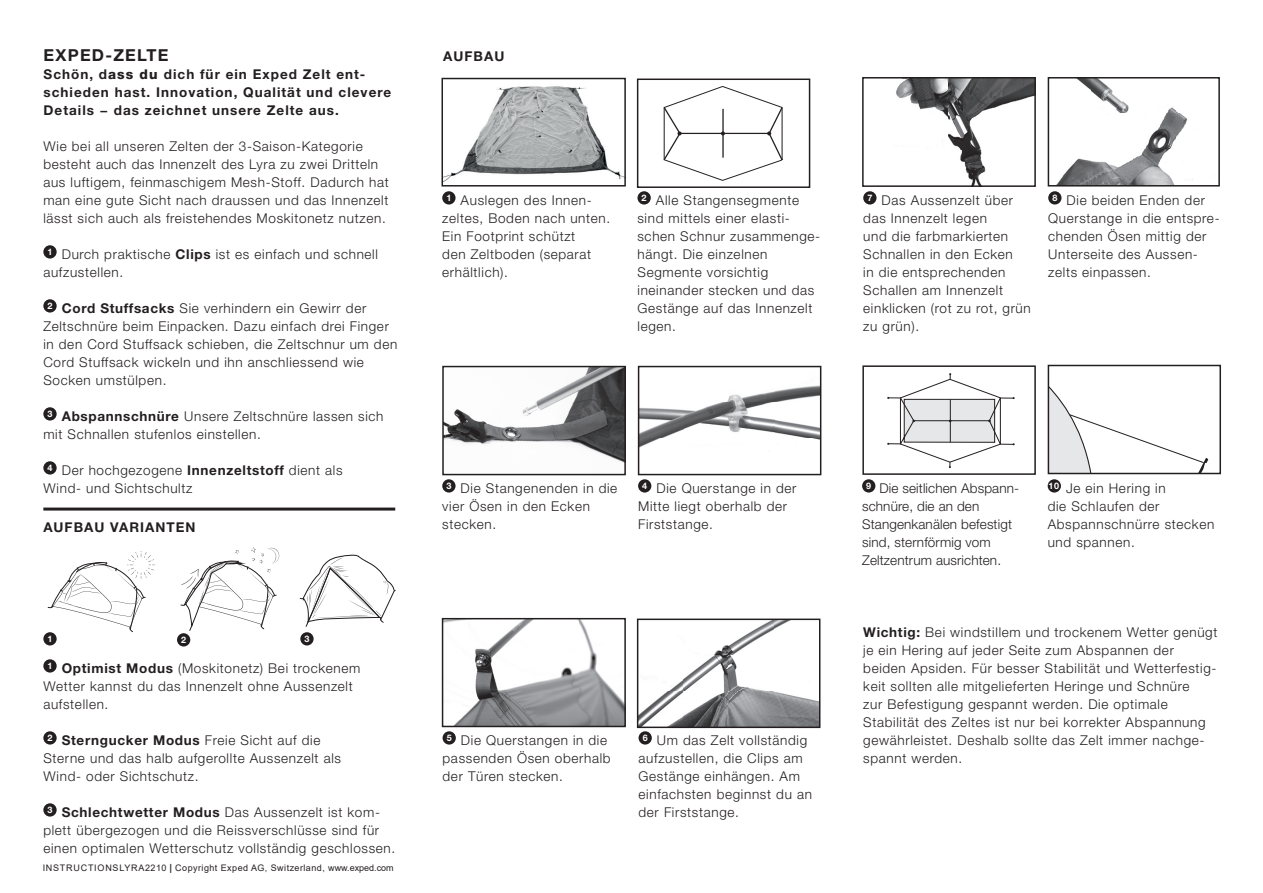
<style>
.page{position:relative;width:1263px;height:893px;background:#fff}
.page>*{position:absolute;margin:0;border:0;box-sizing:border-box;transform-origin:0 0}
.t1{font:700 16.5px "Helvetica Neue LT";letter-spacing:.075em;color:#231f20}
.t2{font:300 13.5px/18px "Helvetica Neue LT";letter-spacing:.05em;color:#231f20}
.t3{font:700 13.5px/18px "Helvetica Neue LT";letter-spacing:.075em;color:#231f20}
.t4{font:300 13.5px/18px "Helvetica Neue LT";letter-spacing:.01em;color:#231f20}
.t5{font:9px "Arial";letter-spacing:.05em;color:#231f20}
.t6{font:700 9px "Helvetica Neue LT";color:#fff}
.s1{font-weight:800}
.s2{font-weight:700}
.s3{font-family:"Helvetica Neue LT";font-weight:700}
</style>
<div class="page">
<div style="left:43px;top:245px;width:14px;height:14px;background:#231f20;border-radius:50%"></div>
<div style="left:43px;top:299px;width:14px;height:14px;background:#231f20;border-radius:50%"></div>
<div style="left:43px;top:407px;width:14px;height:14px;background:#231f20;border-radius:50%"></div>
<div style="left:43px;top:461px;width:14px;height:14px;background:#231f20;border-radius:50%"></div>
<hr style="left:43px;top:508px;width:352px;height:3px;background:#231f20">
<div style="left:43px;top:659px;width:14px;height:14px;background:#231f20;border-radius:50%"></div>
<div style="left:43px;top:731px;width:14px;height:14px;background:#231f20;border-radius:50%"></div>
<div style="left:43px;top:803px;width:14px;height:14px;background:#231f20;border-radius:50%"></div>
<div style="left:442px;top:191px;width:13px;height:14px;background:#231f20;border-radius:50%"></div>
<img style="left:444px;top:86px;width:179px;height:96px">
<div style="left:441px;top:78px;width:185px;height:109px;border:2px solid #231f20"></div>
<img style="left:445px;top:369px;width:178px;height:94px">
<div style="left:442px;top:366px;width:184px;height:109px;border:2px solid #231f20"></div>
<img style="left:641px;top:385px;width:177px;height:62px">
<div style="left:638px;top:366px;width:183px;height:109px;border:2px solid #231f20"></div>
<img style="left:445px;top:621px;width:178px;height:103px">
<div style="left:442px;top:618px;width:184px;height:109px;border:2px solid #231f20"></div>
<div style="left:637px;top:191px;width:14px;height:14px;background:#231f20;border-radius:50%"></div>
<div style="left:442px;top:479px;width:13px;height:14px;background:#231f20;border-radius:50%"></div>
<div style="left:638px;top:731px;width:14px;height:14px;background:#231f20;border-radius:50%"></div>
<div style="left:863px;top:191px;width:13px;height:14px;background:#231f20;border-radius:50%"></div>
<div style="left:443px;top:731px;width:13px;height:14px;background:#231f20;border-radius:50%"></div>
<svg style="left:47px;top:551px;width:108px;height:81px"></svg>
<svg style="left:180px;top:547px;width:99px;height:84px"></svg>
<svg style="left:299px;top:555px;width:97px;height:72px"></svg>
<div style="left:638px;top:479px;width:13px;height:14px;background:#231f20;border-radius:50%"></div>
<div style="left:1048px;top:191px;width:13px;height:14px;background:#231f20;border-radius:50%"></div>
<div style="left:43px;top:632px;width:14px;height:13px;background:#231f20;border-radius:50%"></div>
<div style="left:177px;top:633px;width:13px;height:13px;background:#231f20;border-radius:50%"></div>
<div style="left:300px;top:632px;width:14px;height:13px;background:#231f20;border-radius:50%"></div>
<img style="left:896px;top:80px;width:137px;height:104px">
<div style="left:862px;top:77px;width:174px;height:110px;border:2px solid #231f20"></div>
<div style="left:862px;top:479px;width:13px;height:14px;background:#231f20;border-radius:50%"></div>
<svg style="left:887px;top:373px;width:128px;height:95px"></svg>
<div style="left:862px;top:365px;width:174px;height:110px;border:2px solid #231f20"></div>
<svg style="left:663px;top:86px;width:120px;height:95px"></svg>
<div style="left:637px;top:79px;width:173px;height:109px;border:2px solid #231f20"></div>
<div style="left:1048px;top:479px;width:13px;height:14px;background:#231f20;border-radius:50%"></div>
<svg style="left:1051px;top:388px;width:157px;height:83px"></svg>
<div style="left:1048px;top:365px;width:173px;height:109px;border:2px solid #231f20"></div>
<img style="left:1057px;top:80px;width:136px;height:104px">
<div style="left:1048px;top:77px;width:172px;height:110px;border:2px solid #231f20"></div>
<img style="left:640px;top:622px;width:177px;height:103px">
<div style="left:637px;top:619px;width:183px;height:109px;border:2px solid #231f20"></div>
<p class="t1" style="left:44px;top:44px;width:126px">EXPED-ZELTE</p>
<p class="t3" style="left:44px;top:64px;width:349px">Schön, d<span class="s1">ass du</span> dich für ein Exped Zelt ent&shy;schieden hast. Innovation, Qualität und clevere<br>Details − das zeichnet unsere Zelte aus.</p>
<p class="t2" style="left:43px;top:136px;width:347px">Wie bei all unseren Zelten der 3-Saison-Kategorie besteht auch das Innenzelt des Lyra zu zwei Dritteln aus luftigem, feinmaschigem Mesh-Stoff. Dadurch hat man eine gute Sicht nach draussen und das Innenzelt lässt sich auch als freistehendes Moskitonetz nutzen.</p>
<p class="t2" style="left:43px;top:244px;width:336px;text-indent:4px"><sup>1</sup> Durch praktische <span class="s2">Clips</span> ist es einfach und schnell aufzustellen.</p>
<p class="t2" style="left:43px;top:298px;width:355px;text-indent:4px"><sup>2</sup> <span class="s2">Cord Stuffsacks</span> Sie verhindern ein Gewirr der Zeltschnüre beim Einpacken. Dazu einfach drei Finger in den Cord Stuffsack schieben, die Zeltschnur um den Cord Stuffsack wickeln und ihn anschliessend wie Socken umstülpen.</p>
<p class="t2" style="left:43px;top:406px;width:342px;text-indent:4px"><sup>3</sup> <span class="s2">Abspannschnüre</span> Unsere Zeltschnüre lassen sich mit Schnallen stufenlos einstellen.</p>
<p class="t2" style="left:43px;top:460px;width:301px;text-indent:4px"><sup>4</sup> Der hochgezogene <span class="s2">Innenzeltstoff</span> dient als<br>Wind- und Sichtschultz</p>
<p class="t3" style="left:43px;top:518px;width:154px">AUFBAU VARIANTEN</p>
<p class="t6" style="left:48px;top:633px;width:7px">1</p>
<p class="t6" style="left:181px;top:634px;width:7px">2</p>
<p class="t6" style="left:304px;top:633px;width:7px">3</p>
<p class="t2" style="left:43px;top:658px;width:319px;text-indent:4px"><sup>1</sup> <span class="s2">Optimist Modus</span> (Moskitonetz) Bei trockenem<br>Wetter kannst du das Innenzelt ohne Aussenzelt aufstellen.</p>
<p class="t2" style="left:43px;top:730px;width:299px;text-indent:4px"><sup>2</sup> <span class="s2">Sterngucker Modus</span> Freie Sicht auf die<br>Sterne und das halb aufgerollte Aussenzelt als<br>Wind- oder Sichtschutz.</p>
<p class="t2" style="left:43px;top:802px;width:353px;text-indent:4px"><sup>3</sup> <span class="s2">Schlechtwetter Modus</span> Das Aussenzelt ist kom&shy;plett übergezogen und die Reissverschlüsse sind für einen optimalen Wetterschutz vollständig geschlossen.</p>
<p class="t5" style="left:43px;top:861px;width:353px">INSTRUCTIONSLYRA2210 <span class="s3">|</span> Copyright Exped AG, Switzerland, www.exped.com</p>
<p class="t3" style="left:443px;top:46px;width:63px">AUFBAU</p>
<p class="t2" style="left:442px;top:190px;width:169px;text-indent:4px"><sup>1</sup> Auslegen des Innen&shy;zeltes, Boden nach unten.<br>Ein Footprint schützt<br>den Zeltboden (separat erhältlich).</p>
<p class="t2" style="left:637px;top:190px;width:184px;text-indent:4px"><sup>2</sup> Alle Stangensegmente sind mittels einer elasti&shy;schen Schnur zusammenge&shy;hängt. Die einzelnen<br>Segmente vorsichtig ineinander stecken und das<br>Gestänge auf das Innenzelt legen.</p>
<p class="t2" style="left:863px;top:190px;width:169px;text-indent:4px"><sup>7</sup> Das Aussenzelt über das Innenzelt legen<br>und die farbmarkierten<br>Schnallen in den Ecken<br>in die entsprechenden<br>Schallen am Innenzelt einklicken (rot zu rot, grün zu grün).</p>
<p class="t2" style="left:1048px;top:190px;width:173px;text-indent:4px"><sup>8</sup> Die beiden Enden der<br>Querstange in die entspre&shy;chenden Ösen mittig der<br>Unterseite des Aussen&shy;zelts einpassen.</p>
<p class="t2" style="left:442px;top:478px;width:177px;text-indent:4px"><sup>3</sup> Die Stangenenden in die vier Ösen in den Ecken stecken.</p>
<p class="t2" style="left:638px;top:478px;width:160px;text-indent:4px"><sup>4</sup> Die Querstange in der<br>Mitte liegt oberhalb der<br>Firststange.</p>
<p class="t2" style="left:443px;top:730px;width:170px;text-indent:4px"><sup>5</sup> Die Querstangen in die passenden Ösen oberhalb der Türen stecken.</p>
<p class="t2" style="left:638px;top:730px;width:175px;text-indent:4px"><sup>6</sup> Um das Zelt vollständig aufzustellen, die Clips am<br>Gestänge einhängen. Am einfachsten beginnst du an der Firststange.</p>
<p class="t4" style="left:862px;top:478px;width:159px;text-indent:4px"><sup>9</sup> Die seitlichen Abspann&shy;schnüre, die an den<br>Stangenkanälen befestigt sind, sternförmig vom<br>Zeltzentrum ausrichten.</p>
<p class="t2" style="left:1048px;top:478px;width:168px"><sup>10</sup> Je ein Hering in<br>die Schlaufen der<br>Abspannschnürre stecken und spannen.</p>
<p class="t2" style="left:863px;top:622px;width:356px"><span class="s2">Wichtig:</span> Bei windstillem und trockenem Wetter genügt je ein Hering auf jeder Seite zum Abspannen der beiden Apsiden. Für besser Stabilität und Wetterfestig&shy;keit sollten alle mitgelieferten Heringe und Schnüre<br>zur Befestigung gespannt werden. Die optimale Stabilität des Zeltes ist nur bei korrekter Abspannung gewährleistet. Deshalb sollte das Zelt immer nachge&shy;spannt werden.</p>
</div>
